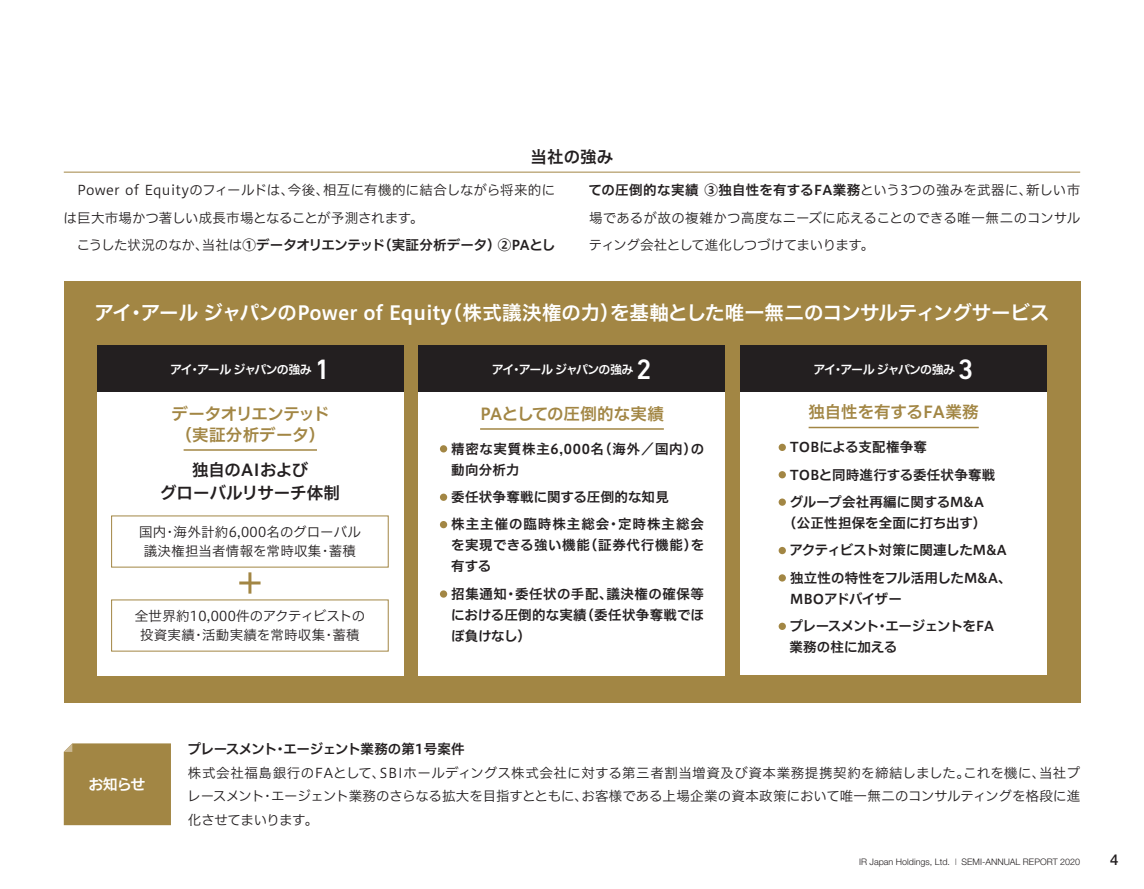
<style>
.page{position:relative;width:1144px;height:889px;background:#fff}
.page>*{position:absolute;margin:0;border:0;box-sizing:border-box;transform-origin:0 0}
.t1{font:500 28.5px "DIN Next LT Pro";color:#fff}
.t2{font:19.5px "Hiragino UD Sans F Std N W6";letter-spacing:-.005em;color:#fff}
.t3{font:16.5px/21px "Hiragino UD Sans F Std N W6";color:#a28644}
.t4{font:16.5px/22.5px "Hiragino UD Sans F Std N W6";color:#231f20;text-align:center}
.t5{font:15px "Hiragino UD Sans F Std N W6";color:#fff}
.t6{font:500 15px "Helvetica Neue LT Std";color:#231f20}
.t7{font:13.5px/27.6px "Hiragino UD Sans F Std N W3";letter-spacing:.01em;color:#231f20}
.t8{font:13.5px/21px "Hiragino UD Sans F Std N W6";letter-spacing:.01em;color:#231f20}
.t9{font:13.5px/27.5px "Hiragino UD Sans F Std N W6";letter-spacing:.04em;color:#231f20}
.t10{font:13.5px "Hiragino UD Sans F Std N W6";letter-spacing:-.02em;color:#231f20}
.t11{font:13.5px/21px "Hiragino UD Sans F Std N W6";letter-spacing:.055em;color:#231f20}
.t12{font:13.5px/27.3px "Hiragino UD Sans F Std N W6";letter-spacing:-.04em;color:#231f20}
.t13{font:13.5px "Hiragino UD Sans F Std N W6";letter-spacing:-.015em;color:#231f20}
.t14{font:12px "Hiragino UD Sans F Std N W6";letter-spacing:-.075em;color:#fff}
.t15{font:300 9px "Helvetica Neue LT Std";color:#231f20}
.s1{font-family:"Hiragino UD Sans F Std N W3"}
.s2{font-weight:100}
</style>
<div class="page">
<hr style="left:64px;top:172px;width:1016px;height:1px;background:#a28644">
<div style="left:64px;top:282px;width:1016px;height:421px;background:#a28644"></div>
<div style="left:97px;top:392px;width:307px;height:284px;background:#fff"></div>
<hr style="left:184px;top:449px;width:133px;height:2px;background:#a28644">
<div style="left:419px;top:392px;width:306px;height:284px;background:#fff"></div>
<hr style="left:480px;top:428px;width:184px;height:2px;background:#a28644">
<div style="left:440px;top:445px;width:7px;height:7px;background:#a28644;border-radius:50%"></div>
<div style="left:440px;top:493px;width:7px;height:8px;background:#a28644;border-radius:50%"></div>
<div style="left:440px;top:521px;width:7px;height:7px;background:#a28644;border-radius:50%"></div>
<div style="left:440px;top:590px;width:7px;height:7px;background:#a28644;border-radius:50%"></div>
<div style="left:740px;top:391px;width:307px;height:283px;background:#fff"></div>
<hr style="left:808px;top:427px;width:171px;height:1px;background:#a28644">
<div style="left:778px;top:444px;width:8px;height:7px;background:#a28644;border-radius:50%"></div>
<div style="left:778px;top:471px;width:8px;height:7px;background:#a28644;border-radius:50%"></div>
<div style="left:778px;top:498px;width:8px;height:8px;background:#a28644;border-radius:50%"></div>
<div style="left:778px;top:547px;width:8px;height:7px;background:#a28644;border-radius:50%"></div>
<div style="left:778px;top:574px;width:8px;height:7px;background:#a28644;border-radius:50%"></div>
<div style="left:778px;top:622px;width:8px;height:8px;background:#a28644;border-radius:50%"></div>
<div style="left:64px;top:743px;width:107px;height:82px;background:#a28644"></div>
<div style="left:97px;top:345px;width:307px;height:47px;background:#231f20"></div>
<div style="left:419px;top:345px;width:306px;height:47px;background:#231f20"></div>
<div style="left:740px;top:345px;width:307px;height:47px;background:#231f20"></div>
<hr style="left:239px;top:581px;width:22px;height:3px;background:#a28644">
<hr style="left:248px;top:572px;width:3px;height:21px;background:#a28644">
<p class="t4" style="left:530px;top:145px;width:84px">当社の強み</p>
<p class="t7" style="left:64px;top:176px;width:493px;text-indent:14px">Power of Equityのフィールドは、今後、相互に有機的に結合しながら将来的には巨大市場かつ著しい成長市場となることが予測されます。</p>
<p class="t10" style="left:77px;top:235px;width:480px"><span class="s1">こうした状況のなか、当社は</span>①データオリエンテッド（実証分析データ）②PAとし</p>
<p class="t8" style="left:588px;top:179px;width:493px">ての圧倒的な実績 ③独自性を有するFA業務<span class="s1">という3つの強みを武器に、新しい市</span></p>
<p class="t7" style="left:589px;top:203px;width:493px">場であるが故の複雑かつ高度なニーズに応えることのできる唯一無二のコンサルティング会社として進化しつづけてまいります。</p>
<h2 class="t2" style="left:95px;top:298px;width:956px">アイ・アール ジャパンのPower of Equity（株式議決権の力）を基軸とした唯一無二のコンサルティングサービス</h2>
<p class="t14" style="left:170px;top:360px;width:143px">アイ・アール ジャパンの強み</p>
<h1 class="t1" style="left:314px;top:352px;width:17px">1</h1>
<p class="t14" style="left:492px;top:360px;width:143px">アイ・アール ジャパンの強み</p>
<h1 class="t1" style="left:636px;top:352px;width:17px">2</h1>
<p class="t14" style="left:813px;top:360px;width:143px">アイ・アール ジャパンの強み</p>
<h1 class="t1" style="left:958px;top:352px;width:17px">3</h1>
<p class="t3" style="left:172px;top:402px;width:159px">データオリエンテッド（実証分析データ）</p>
<p class="t4" style="left:160px;top:458px;width:181px">独自のAIおよび<br>グローバルリサーチ体制</p>
<p class="t7" style="left:139px;top:521px;width:223px;line-height:19.5px;text-align:center">国内・海外計約6,000名のグローバル議決権担当者情報を常時収集・蓄積</p>
<p class="t7" style="left:135px;top:605px;width:232px;line-height:19.5px;text-align:center">全世界約10,000件のアクティビストの投資実績・活動実績を常時収集・蓄積</p>
<p class="t3" style="left:480px;top:402px;width:185px">PAとしての圧倒的な実績</p>
<p class="t11" style="left:451px;top:437px;width:254px">精密な実質株主6,000名（海外／国内）の動向分析力</p>
<p class="t9" style="left:451px;top:482px;width:254px">委任状争奪戦に関する圧倒的な知見<br>株主主催の臨時株主総会・定時株主総会</p>
<p class="t9" style="left:451px;top:534px;width:255px;line-height:21px">を実現できる強い機能（証券代行機能）を有する</p>
<p class="t8" style="left:451px;top:582px;width:254px;text-align:justify">招集通知・委任状の手配、議決権の確保等における圧倒的な実績（委任状争奪戦でほぼ負けなし）</p>
<p class="t3" style="left:808px;top:401px;width:172px">独自性を有するFA業務</p>
<p class="t8" style="left:790px;top:432px;width:207px;line-height:27.5px">TOBによる支配権争奪<br>TOBと同時進行する委任状争奪戦グループ会社再編に関するM&amp;A</p>
<p class="t8" style="left:789px;top:508px;width:224px;line-height:27.3px;text-indent:-7px">（公正性担保を全面に打ち出す）<br>アクティビスト対策に関連したM&amp;A独立性の特性をフル活用したM&amp;A、</p>
<p class="t12" style="left:789px;top:584px;width:206px">MBOアドバイザー<br>プレースメント・エージェントをFA</p>
<p class="t8" style="left:789px;top:636px;width:109px">業務の柱に加える</p>
<p class="t5" style="left:88px;top:773px;width:59px">お知らせ</p>
<p class="t13" style="left:187px;top:738px;width:279px">プレースメント・エージェント業務の第1号案件</p>
<p class="t7" style="left:187px;top:760px;width:894px;line-height:23.7px;text-align:justify">株式会社福島銀行のFAとして、SBIホールディングス株式会社に対する第三者割当増資及び資本業務提携契約を締結しました。これを機に、当社プレースメント・エージェント業務のさらなる拡大を目指すとともに、お客様である上場企業の資本政策において唯一無二のコンサルティングを格段に進化させてまいります。</p>
<p class="t15" style="left:859px;top:856px;width:223px">IR Japan Holdings, Ltd. <span class="s2">I</span> SEMI-ANNUAL REPORT 2020</p>
<p class="t6" style="left:1110px;top:850px;width:10px">4</p>
</div>
